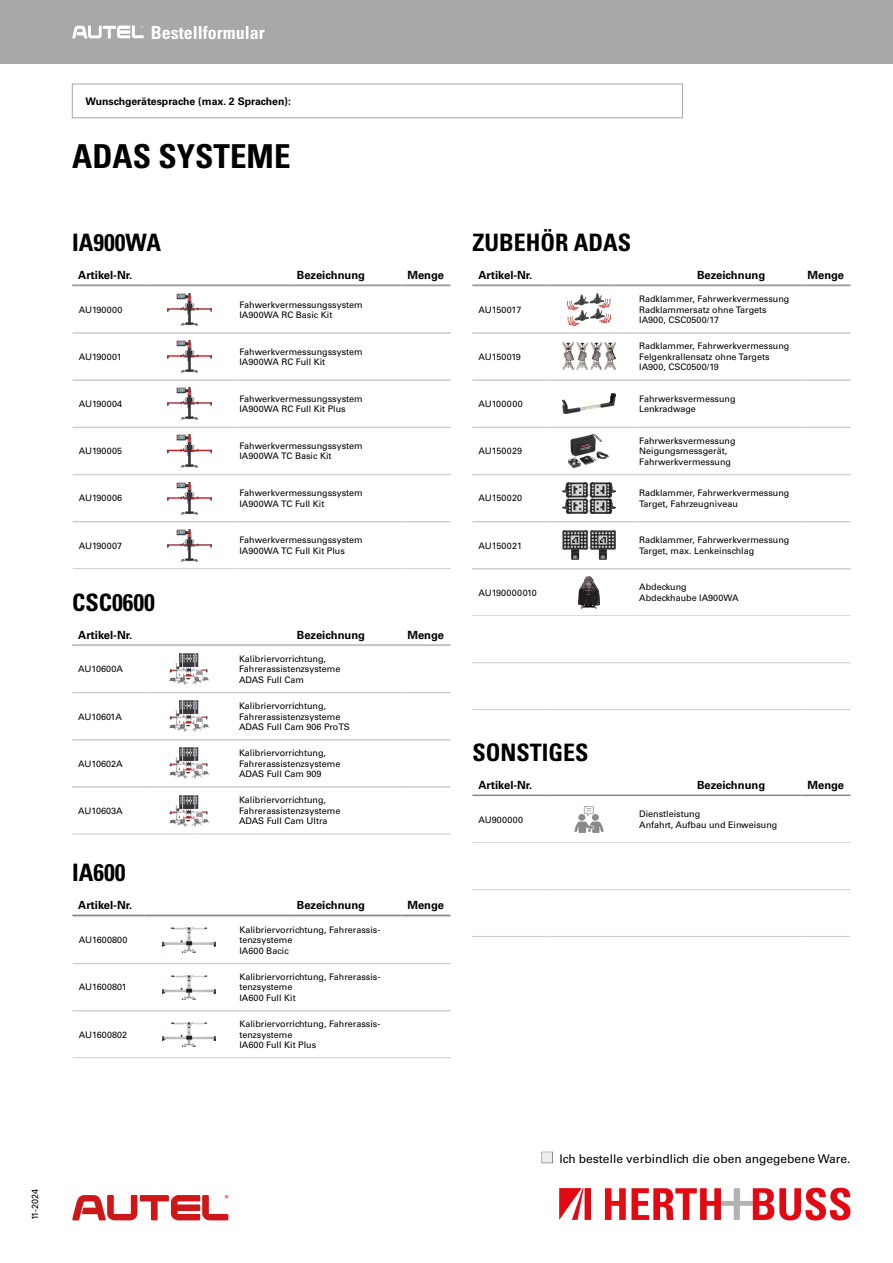
<style>
.page{position:relative;width:893px;height:1263px;background:#fff}
.page>*{position:absolute;margin:0;border:0;box-sizing:border-box;transform-origin:0 0}
.t1{font:700 condensed 33px "Univers LT Pro";color:#000}
.t2{font:700 condensed 24px "Univers LT Pro";color:#000}
.t3{font:700 condensed 18px "Univers LT Pro";color:#fff}
.t4{font:12px "Univers LT Pro 55 Roman";color:#000}
.t5{font:700 11.25px "Univers LT Pro 65";color:#000}
.t6{font:700 10.5px "Univers LT Pro 65";color:#000}
.t7{font:9px/10.5px "Univers LT Pro 55 Roman";color:#000}
.t8{font:9px "Univers LT Pro 55 Roman";letter-spacing:.04em;color:#000}
.s1{color:#525251}
</style>
<div class="page">
<div style="left:0;top:0;width:893px;height:64px;background:#a8a8a7"></div>
<svg style="left:72px;top:26px;width:72px;height:12px"></svg>
<div style="left:72px;top:84px;width:611px;height:34px;border:1px solid #a8a8a7"></div>
<svg style="left:72px;top:284px;width:379px;height:285px"></svg>
<hr style="left:73px;top:522px;width:72px;height:1px;background:#ccc">
<hr style="left:145px;top:522px;width:88px;height:1px;background:#ccc">
<hr style="left:233px;top:522px;width:169px;height:1px;background:#ccc">
<hr style="left:402px;top:522px;width:49px;height:1px;background:#ccc">
<hr style="left:73px;top:568px;width:72px;height:1px;background:#ccc">
<hr style="left:145px;top:568px;width:88px;height:1px;background:#ccc">
<hr style="left:233px;top:568px;width:169px;height:1px;background:#ccc">
<hr style="left:402px;top:568px;width:49px;height:1px;background:#ccc">
<img style="left:167px;top:529px;width:44px;height:32px">
<svg style="left:72px;top:644px;width:378px;height:190px"></svg>
<hr style="left:72px;top:787px;width:73px;height:1px;background:#ccc">
<hr style="left:145px;top:787px;width:88px;height:1px;background:#ccc">
<hr style="left:233px;top:787px;width:168px;height:1px;background:#ccc">
<hr style="left:401px;top:787px;width:49px;height:1px;background:#ccc">
<hr style="left:72px;top:834px;width:73px;height:1px;background:#ccc">
<hr style="left:145px;top:834px;width:88px;height:1px;background:#ccc">
<hr style="left:233px;top:834px;width:168px;height:1px;background:#ccc">
<hr style="left:401px;top:834px;width:49px;height:1px;background:#ccc">
<img style="left:170px;top:795px;width:38px;height:31px">
<svg style="left:72px;top:914px;width:379px;height:144px"></svg>
<hr style="left:73px;top:1011px;width:72px;height:1px;background:#ccc">
<hr style="left:145px;top:1011px;width:88px;height:1px;background:#ccc">
<hr style="left:233px;top:1011px;width:169px;height:1px;background:#ccc">
<hr style="left:402px;top:1011px;width:49px;height:1px;background:#ccc">
<hr style="left:73px;top:1057px;width:72px;height:1px;background:#ccc">
<hr style="left:145px;top:1057px;width:88px;height:1px;background:#ccc">
<hr style="left:233px;top:1057px;width:169px;height:1px;background:#ccc">
<hr style="left:402px;top:1057px;width:49px;height:1px;background:#ccc">
<img style="left:163px;top:1022px;width:53px;height:24px">
<svg style="left:472px;top:284px;width:378px;height:380px"></svg>
<hr style="left:472px;top:662px;width:72px;height:1px;background:#ccc">
<hr style="left:801px;top:662px;width:49px;height:1px;background:#ccc">
<hr style="left:472px;top:709px;width:72px;height:1px;background:#ccc">
<hr style="left:801px;top:709px;width:49px;height:1px;background:#ccc">
<hr style="left:544px;top:662px;width:257px;height:1px;background:#ccc">
<hr style="left:544px;top:709px;width:257px;height:1px;background:#ccc">
<svg style="left:472px;top:794px;width:378px;height:49px"></svg>
<hr style="left:472px;top:889px;width:72px;height:1px;background:#ccc">
<hr style="left:801px;top:889px;width:49px;height:1px;background:#ccc">
<hr style="left:472px;top:936px;width:72px;height:1px;background:#ccc">
<hr style="left:801px;top:936px;width:49px;height:1px;background:#ccc">
<hr style="left:544px;top:889px;width:257px;height:1px;background:#ccc">
<hr style="left:544px;top:936px;width:257px;height:1px;background:#ccc">
<svg style="left:605px;top:1188px;width:245px;height:32px"></svg>
<svg style="left:559px;top:1188px;width:32px;height:32px"></svg>
<svg style="left:72px;top:1195px;width:156px;height:25px"></svg>
<h3 class="t3" style="left:151px;top:21px;width:115px">Bestellformular</h3>
<p class="t6" style="left:85px;top:94px;width:207px">Wunschgerätesprache (max. 2 Sprachen):</p>
<h1 class="t1" style="left:72px;top:136px;width:220px">ADAS SYSTEME</h1>
<h2 class="t2" style="left:72px;top:228px;width:90px">IA900WA</h2>
<p class="t5" style="left:78px;top:267px;width:55px">Artikel-Nr.</p>
<p class="t5" style="left:297px;top:267px;width:70px">Bezeichnung</p>
<p class="t5" style="left:407px;top:267px;width:38px">Menge</p>
<p class="t7" style="left:79px;top:304px;width:45px">AU190000</p>
<p class="t7" style="left:239px;top:299px;width:125px">Fahwerkvermessungssystem<br>IA900WA RC Basic Kit</p>
<p class="t7" style="left:79px;top:351px;width:45px">AU190001</p>
<p class="t7" style="left:239px;top:346px;width:125px">Fahwerkvermessungssystem<br>IA900WA RC Full Kit</p>
<p class="t7" style="left:79px;top:398px;width:45px">AU190004</p>
<p class="t7" style="left:239px;top:393px;width:125px">Fahwerkvermessungssystem<br>IA900WA RC Full Kit Plus</p>
<p class="t7" style="left:79px;top:445px;width:45px">AU190005</p>
<p class="t7" style="left:239px;top:440px;width:125px">Fahwerkvermessungssystem<br>IA900WA TC Basic Kit</p>
<p class="t7" style="left:79px;top:492px;width:45px">AU190006</p>
<p class="t7" style="left:239px;top:487px;width:125px">Fahwerkvermessungssystem<br>IA900WA TC Full Kit</p>
<p class="t7" style="left:79px;top:540px;width:45px">AU190007</p>
<p class="t7" style="left:239px;top:534px;width:125px">Fahwerkvermessungssystem<br>IA900WA TC Full Kit Plus</p>
<h2 class="t2" style="left:72px;top:588px;width:84px">CSC0600</h2>
<p class="t5" style="left:78px;top:627px;width:55px">Artikel-Nr.</p>
<p class="t5" style="left:297px;top:627px;width:70px">Bezeichnung</p>
<p class="t5" style="left:407px;top:627px;width:38px">Menge</p>
<p class="t7" style="left:78px;top:663px;width:46px">AU10600A</p>
<p class="t7" style="left:239px;top:653px;width:103px">Kalibriervorrichtung,<br>Fahrerassistenzsysteme<br>ADAS Full Cam</p>
<p class="t7" style="left:78px;top:711px;width:45px">AU10601A</p>
<p class="t7" style="left:239px;top:700px;width:112px">Kalibriervorrichtung,<br>Fahrerassistenzsysteme<br>ADAS Full Cam 906 ProTS</p>
<p class="t7" style="left:78px;top:758px;width:46px">AU10602A</p>
<p class="t7" style="left:239px;top:747px;width:103px">Kalibriervorrichtung,<br>Fahrerassistenzsysteme<br>ADAS Full Cam 909</p>
<p class="t7" style="left:78px;top:805px;width:46px">AU10603A</p>
<p class="t7" style="left:239px;top:794px;width:103px">Kalibriervorrichtung,<br>Fahrerassistenzsysteme<br>ADAS Full Cam Ultra</p>
<h2 class="t2" style="left:72px;top:858px;width:55px">IA600</h2>
<p class="t5" style="left:78px;top:897px;width:55px">Artikel-Nr.</p>
<p class="t5" style="left:297px;top:897px;width:70px">Bezeichnung</p>
<p class="t5" style="left:407px;top:897px;width:38px">Menge</p>
<p class="t7" style="left:79px;top:934px;width:50px">AU1600800</p>
<p class="t7" style="left:239px;top:924px;width:142px">Kalibriervorrichtung, Fahrerassis&shy;tenzsysteme<br>IA600 Bacic</p>
<p class="t7" style="left:79px;top:981px;width:50px">AU1600801</p>
<p class="t7" style="left:239px;top:971px;width:142px">Kalibriervorrichtung, Fahrerassis&shy;tenzsysteme<br>IA600 Full Kit</p>
<p class="t7" style="left:79px;top:1029px;width:50px">AU1600802</p>
<p class="t7" style="left:239px;top:1018px;width:142px">Kalibriervorrichtung, Fahrerassis&shy;tenzsysteme<br>IA600 Full Kit Plus</p>
<h2 class="t2" style="left:472px;top:228px;width:160px">ZUBEHÖR ADAS</h2>
<p class="t5" style="left:478px;top:267px;width:55px">Artikel-Nr.</p>
<p class="t5" style="left:697px;top:267px;width:70px">Bezeichnung</p>
<p class="t5" style="left:808px;top:267px;width:38px">Menge</p>
<p class="t7" style="left:478px;top:304px;width:44px">AU150017</p>
<p class="t7" style="left:639px;top:293px;width:152px">Radklammer, Fahrwerkvermessung<br>Radklammersatz ohne Targets<br>IA900, CSC0500/17</p>
<p class="t7" style="left:478px;top:351px;width:44px">AU150019</p>
<p class="t7" style="left:639px;top:341px;width:152px">Radklammer, Fahrwerkvermessung<br>Felgenkrallensatz ohne Targets<br>IA900, CSC0500/19</p>
<p class="t8" style="left:478px;top:398px;width:46px">AU100000</p>
<p class="t7" style="left:639px;top:393px;width:98px">Fahrwerksvermessung<br>Lenkradwage</p>
<p class="t7" style="left:478px;top:445px;width:45px">AU150029</p>
<p class="t7" style="left:639px;top:435px;width:98px">Fahrwerksvermessung<br>Neigungsmessgerät,<br>Fahrwerkvermessung</p>
<p class="t7" style="left:478px;top:492px;width:45px">AU150020</p>
<p class="t7" style="left:639px;top:487px;width:152px">Radklammer, Fahrwerkvermessung<br>Target, Fahrzeugniveau</p>
<p class="t7" style="left:478px;top:540px;width:45px">AU150021</p>
<p class="t7" style="left:639px;top:534px;width:152px">Radklammer, Fahrwerkvermessung<br>Target, max. Lenkeinschlag</p>
<p class="t7" style="left:478px;top:587px;width:60px">AU190000010</p>
<p class="t7" style="left:639px;top:582px;width:101px">Abdeckung<br>Abdeckhaube IA900WA</p>
<h2 class="t2" style="left:472px;top:738px;width:118px">SONSTIGES</h2>
<p class="t5" style="left:478px;top:777px;width:55px">Artikel-Nr.</p>
<p class="t5" style="left:697px;top:777px;width:70px">Bezeichnung</p>
<p class="t5" style="left:808px;top:777px;width:38px">Menge</p>
<p class="t8" style="left:478px;top:813px;width:46px">AU900000</p>
<p class="t7" style="left:639px;top:808px;width:140px">Dienstleistung<br>Anfahrt, Aufbau und Einweisung</p>
<p class="t7" style="left:29px;top:1220px;width:33px;rotate:-90deg">11-2024</p>
<h3 class="t4" style="left:540px;top:1150px;width:311px"><span class="s1">■</span> Ich bestelle verbindlich die oben angegebene Ware.</h3>
</div>
